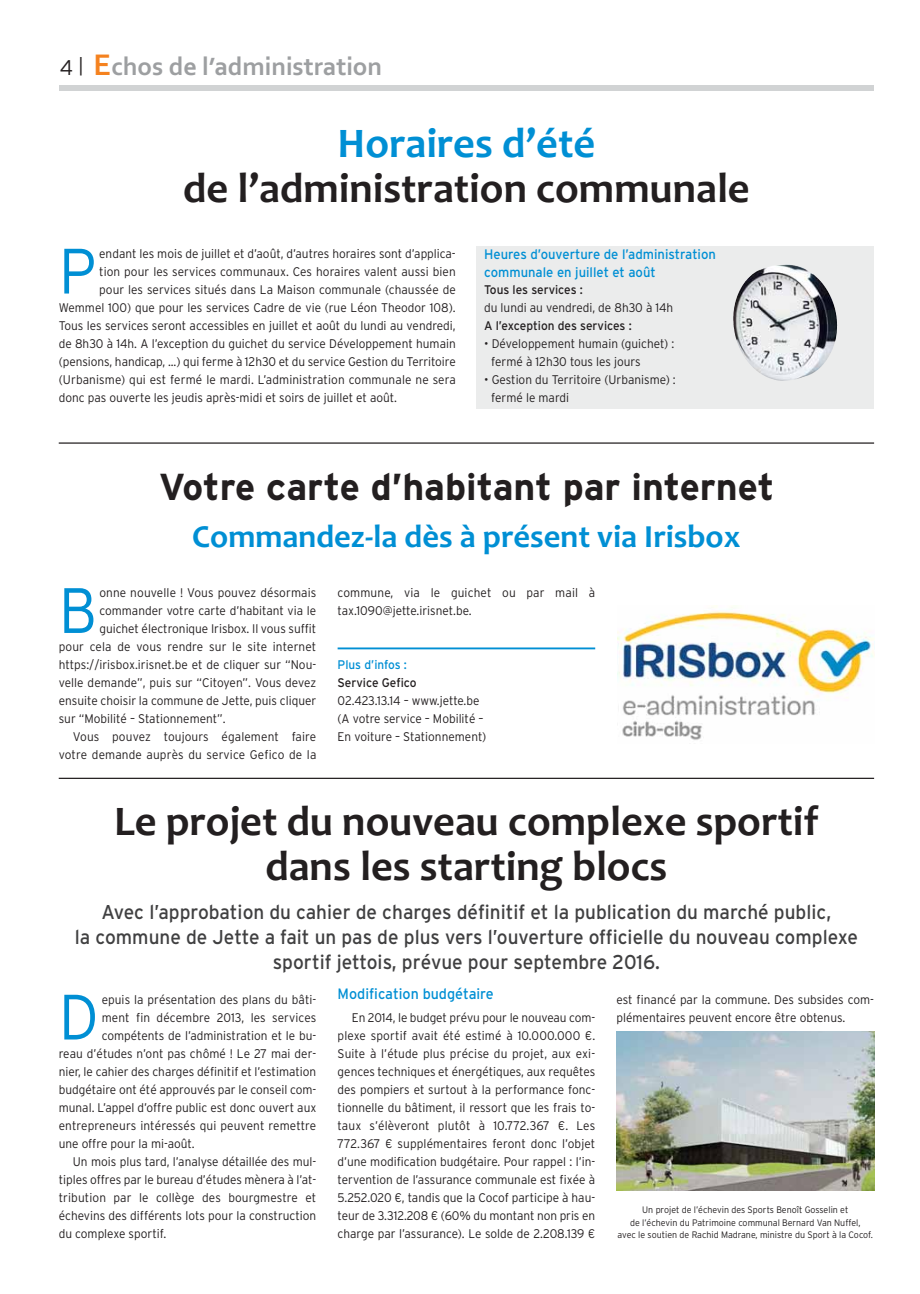
<style>
.page{position:relative;width:920px;height:1294px;background:#fff}
.page>*{position:absolute;margin:0;border:0;box-sizing:border-box;transform-origin:0 0}
.t1{font:300 63.88px "Interstate";color:#008fd4;scale:.95 1}
.t2{font:700 42.5px/45px "Candara";color:#231f20;text-align:center}
.t3{font:700 42.5px "Candara";color:#008fd4}
.t4{font:700 37.5px "Interstate";color:#231f20}
.t5{font:700 32.5px "Candara";color:#008fd4}
.t6{font:700 26.25px "Corbel";color:#9d9fa1}
.t7{font:20px/25px "Interstate";color:#404041;text-align:center;scale:.95 1}
.t8{font:15px "Interstate";color:#008fd4;scale:.95 1}
.t9{font:13.75px/18px "Interstate";color:#008fd4;scale:.95 1}
.t10{font:300 12.5px/18px "Interstate";color:#231f20;scale:.95 1}
.t11{font:12.5px "Interstate";color:#231f20;scale:.95 1}
.t12{font:12.5px "Interstate";color:#008fd4;scale:.95 1}
.t13{font:300 9.38px/12.5px "Interstate";color:#231f20;text-align:center;scale:.95 1}
.s1{font-family:"Interstate";font-weight:300;font-size:21.25px;color:#231f20}
.s2{font-family:"Interstate";font-weight:300;font-size:18.75px;color:#231f20}
.s3{font-size:31.25px;color:#f5821f}
</style>
<div class="page">
<div style="left:476px;top:246px;width:398px;height:162px;background:#ebecec"></div>
<div style="left:59px;top:85px;width:814px;height:6px;background:#d1d3d4"></div>
<img style="left:616px;top:1031px;width:258px;height:160px">
<hr style="left:59px;top:777px;width:815px;height:2px;background:#231f20">
<hr style="left:59px;top:442px;width:815px;height:2px;background:#231f20">
<img style="left:734px;top:331px;width:96px;height:50px">
<hr style="left:337px;top:647px;width:258px;height:2px;background:#008fd4">
<img style="left:617px;top:605px;width:257px;height:135px">
<h3 class="t6" style="left:60px;top:57px;width:323px"><span class="s1">4</span> <span class="s2">|</span> <span class="s3">E</span>chos de l’administration</h3>
<h2 class="t3" style="left:337px;top:127px;width:259px">Horaires d’été</h2>
<h2 class="t2" style="left:183px;top:170px;width:568px">de l’administration communale</h2>
<h1 class="t1" style="left:59px;top:247px;width:41px">P</h1>
<p class="t10" style="left:99px;top:245px;width:377px">endant les mois de juillet et d’août, d’autres horaires sont d’applica-</p>
<p class="t10" style="left:99px;top:263px;width:377px">tion pour les services communaux. Ces horaires valent aussi bien</p>
<p class="t10" style="left:99px;top:281px;width:377px">pour les services situés dans La Maison communale (chaussée de</p>
<p class="t10" style="left:59px;top:299px;width:419px">Wemmel 100) que pour les services Cadre de vie (rue Léon Theodor 108).</p>
<p class="t10" style="left:59px;top:317px;width:419px">Tous les services seront accessibles en juillet et août du lundi au vendredi,</p>
<p class="t10" style="left:59px;top:335px;width:419px">de 8h30 à 14h. A l’exception du guichet du service Développement humain</p>
<p class="t10" style="left:59px;top:353px;width:419px">(pensions, handicap, ...) qui ferme à 12h30 et du service Gestion du Territoire</p>
<p class="t10" style="left:59px;top:371px;width:419px">(Urbanisme) qui est fermé le mardi. L’administration communale ne sera</p>
<p class="t10" style="left:59px;top:389px;width:358px">donc pas ouverte les jeudis après-midi et soirs de juillet et août.</p>
<p class="t9" style="left:484px;top:246px;width:245px">Heures d’ouverture de l’administration communale en juillet et août</p>
<p class="t11" style="left:484px;top:284px;width:105px">Tous les services :</p>
<p class="t10" style="left:484px;top:299px;width:201px">du lundi au vendredi, de 8h30 à 14h</p>
<p class="t11" style="left:484px;top:320px;width:157px">A l’exception des services :</p>
<p class="t10" style="left:491px;top:335px;width:194px;text-indent:-7px">• Développement humain (guichet) : fermé à 12h30 tous les jours</p>
<p class="t10" style="left:491px;top:371px;width:196px;text-indent:-7px">• Gestion du Territoire (Urbanisme) : fermé le mardi</p>
<h3 class="t4" style="left:159px;top:472px;width:617px">Votre carte d’habitant par internet</h3>
<h3 class="t5" style="left:192px;top:524px;width:550px">Commandez-la dès à présent via Irisbox</h3>
<h1 class="t1" style="left:59px;top:586px;width:42px">B</h1>
<p class="t10" style="left:99px;top:584px;width:230px">onne nouvelle ! Vous pouvez désormais</p>
<p class="t10" style="left:99px;top:602px;width:230px">commander votre carte d’habitant via le</p>
<p class="t10" style="left:99px;top:620px;width:230px">guichet électronique Irisbox. Il vous suffit</p>
<p class="t10" style="left:59px;top:638px;width:273px">pour cela de vous rendre sur le site internet</p>
<p class="t10" style="left:59px;top:656px;width:272px">https://irisbox.irisnet.be et de cliquer sur “Nou-</p>
<p class="t10" style="left:59px;top:674px;width:273px">velle demande”, puis sur “Citoyen”. Vous devez</p>
<p class="t10" style="left:59px;top:692px;width:273px">ensuite choisir la commune de Jette, puis cliquer</p>
<p class="t10" style="left:59px;top:710px;width:177px">sur “Mobilité – Stationnement”.</p>
<p class="t10" style="left:73px;top:728px;width:258px">Vous pouvez toujours également faire</p>
<p class="t10" style="left:59px;top:746px;width:273px">votre demande auprès du service Gefico de la</p>
<p class="t10" style="left:337px;top:584px;width:273px">commune, via le guichet ou par mail à tax.1090@jette.irisnet.be.</p>
<p class="t12" style="left:337px;top:660px;width:74px">Plus d’infos :</p>
<p class="t11" style="left:337px;top:678px;width:85px">Service Gefico</p>
<p class="t10" style="left:337px;top:692px;width:158px">02.423.13.14 – www.jette.be (A votre service – Mobilité –<br>En voiture – Stationnement)</p>
<h2 class="t2" style="left:114px;top:803px;width:706px">Le projet du nouveau complexe sportif dans les starting blocs</h2>
<h3 class="t7" style="left:75px;top:901px;width:825px">Avec l’approbation du cahier de charges définitif et la publication du marché public,<br>la commune de Jette a fait un pas de plus vers l’ouverture officielle du nouveau complexe sportif jettois, prévue pour septembre 2016.</h3>
<h1 class="t1" style="left:59px;top:993px;width:44px">D</h1>
<p class="t10" style="left:102px;top:991px;width:227px">epuis la présentation des plans du bâti-</p>
<p class="t8" style="left:337px;top:988px;width:166px">Modification budgétaire</p>
<p class="t10" style="left:337px;top:1009px;width:273px;text-align:justify;text-indent:14px">En 2014, le budget prévu pour le nouveau com&shy;plexe sportif avait été estimé à 10.000.000 ¤.<br>Suite à l’étude plus précise du projet, aux exi&shy;gences techniques et énergétiques, aux requêtes des pompiers et surtout à la performance fonc&shy;tionnelle du bâtiment, il ressort que les frais to&shy;taux s’élèveront plutôt à 10.772.367 ¤. Les 772.367 ¤ supplémentaires feront donc l’objet d’une modification budgétaire. Pour rappel : l’in&shy;tervention de l’assurance communale est fixée à 5.252.020 ¤, tandis que la Cocof participe à hau&shy;teur de 3.312.208 ¤ (60% du montant non pris en charge par l’assurance). Le solde de 2.208.139 ¤</p>
<p class="t10" style="left:616px;top:991px;width:273px">est financé par la commune. Des subsides com&shy;plémentaires peuvent encore être obtenus.</p>
<p class="t10" style="left:102px;top:1009px;width:227px">ment fin décembre 2013, les services</p>
<p class="t10" style="left:102px;top:1027px;width:227px">compétents de l’administration et le bu-</p>
<p class="t10" style="left:59px;top:1045px;width:273px">reau d’études n’ont pas chômé ! Le 27 mai der-</p>
<p class="t10" style="left:59px;top:1063px;width:273px">nier, le cahier des charges définitif et l’estimation</p>
<p class="t10" style="left:59px;top:1081px;width:273px">budgétaire ont été approuvés par le conseil com-</p>
<p class="t10" style="left:59px;top:1099px;width:273px">munal. L’appel d’offre public est donc ouvert aux</p>
<p class="t10" style="left:59px;top:1117px;width:273px">entrepreneurs intéressés qui peuvent remettre</p>
<p class="t10" style="left:59px;top:1135px;width:145px">une offre pour la mi-août.</p>
<p class="t10" style="left:73px;top:1153px;width:258px">Un mois plus tard, l’analyse détaillée des mul-</p>
<p class="t10" style="left:59px;top:1171px;width:272px">tiples offres par le bureau d’études mènera à l’at-</p>
<p class="t10" style="left:59px;top:1189px;width:273px">tribution par le collège des bourgmestre et</p>
<p class="t10" style="left:59px;top:1207px;width:273px">échevins des différents lots pour la construction</p>
<p class="t10" style="left:59px;top:1225px;width:115px">du complexe sportif.</p>
<p class="t13" style="left:617px;top:1204px;width:270px">Un projet de l’échevin des Sports Benoît Gosselin et<br>de l’échevin du Patrimoine communal Bernard Van Nuffel,<br>avec le soutien de Rachid Madrane, ministre du Sport à la Cocof.</p>
</div>
